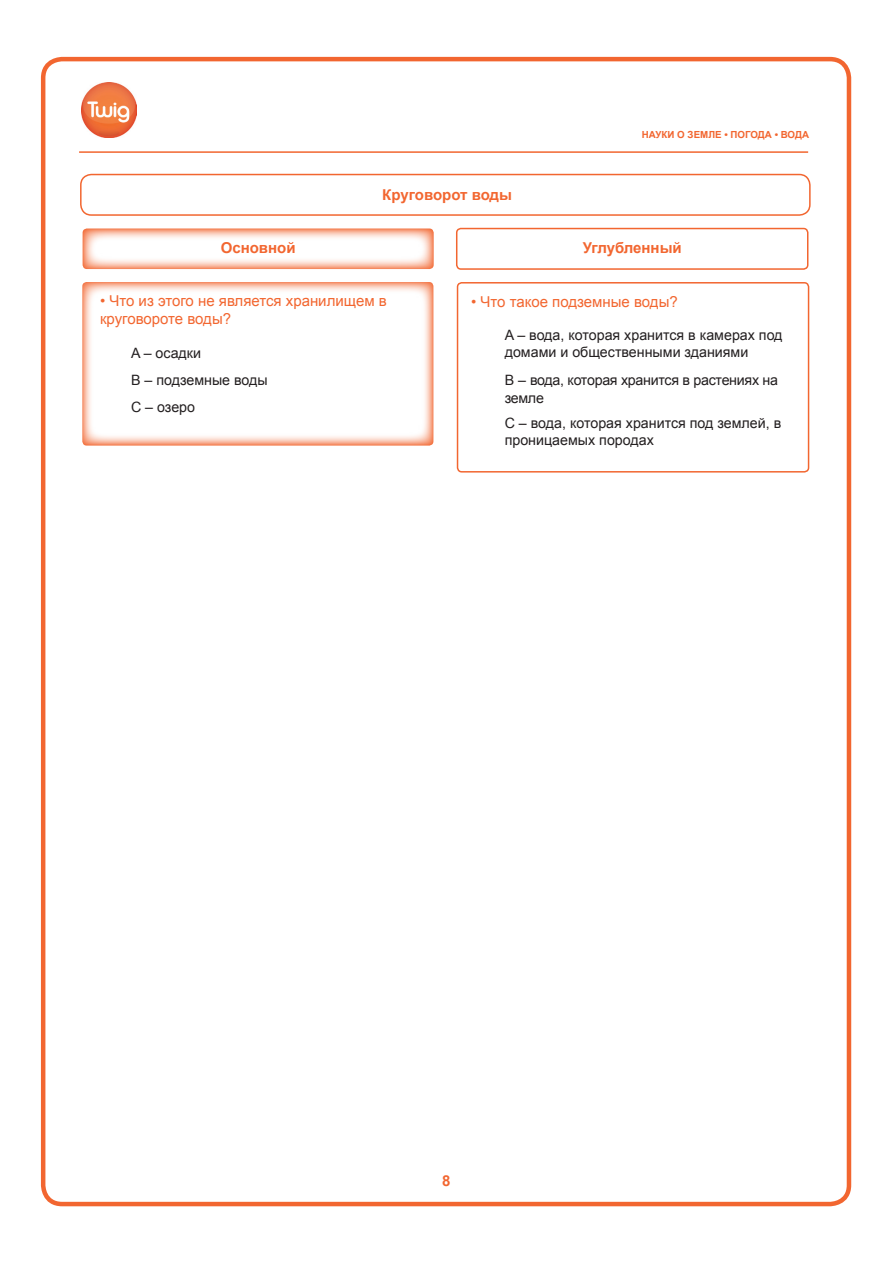
<style>
.page{position:relative;width:893px;height:1263px;background:#fff}
.page>*{position:absolute;margin:0;border:0;box-sizing:border-box;transform-origin:0 0}
.t1{font:15px/18px "Arial";color:#f26630}
.t2{font:700 15px "Arial";color:#f26630}
.t3{font:14.25px/17.1px "Arial";color:#231f20}
.t4{font:14.25px/17.1px "Arial";letter-spacing:-.02em;color:#231f20}
.t5{font:700 9.75px "Arial";color:#f26630}
</style>
<div class="page">
<div style="left:41px;top:57px;width:810px;height:1149px;border:4px solid #f26630;border-radius:19px"></div>
<hr style="left:79px;top:151px;width:729px;height:2px;background:#f26630">
<img style="left:82px;top:83px;width:55px;height:55px">
<svg style="left:83px;top:229px;width:351px;height:40px"></svg>
<div style="left:80px;top:174px;width:731px;height:42px;border:2px solid #f26630;border-radius:11px"></div>
<div style="left:456px;top:228px;width:352px;height:42px;border:2px solid #f26630;border-radius:4px"></div>
<div style="left:457px;top:282px;width:352px;height:191px;border:2px solid #f26630;border-radius:4px"></div>
<p class="t2" style="left:382px;top:185px;width:131px">Круговорот воды</p>
<p class="t5" style="left:642px;top:128px;width:169px">НАУКИ О ЗЕМЛЕ • ПОГОДА • ВОДА</p>
<p class="t2" style="left:221px;top:238px;width:76px">Основной</p>
<p class="t2" style="left:583px;top:238px;width:101px">Углубленный</p>
<p class="t1" style="left:100px;top:292px;width:288px">• Что из этого не является хранилищем в круговороте воды?</p>
<p class="t3" style="left:131px;top:344px;width:72px">A – осадки</p>
<p class="t3" style="left:131px;top:371px;width:138px">B – подземные воды</p>
<p class="t3" style="left:131px;top:398px;width:66px">C – озеро</p>
<p class="t1" style="left:471px;top:293px;width:208px">• Что такое подземные воды?</p>
<p class="t3" style="left:505px;top:327px;width:279px">A – вода, которая хранится в камерах под домами и общественными зданиями</p>
<p class="t4" style="left:505px;top:372px;width:275px">B – вода, которая хранится в растениях на земле</p>
<p class="t3" style="left:505px;top:414px;width:278px">C – вода, которая хранится под землей, в проницаемых породах</p>
<p class="t2" style="left:442px;top:1170px;width:10px">8</p>
</div>
